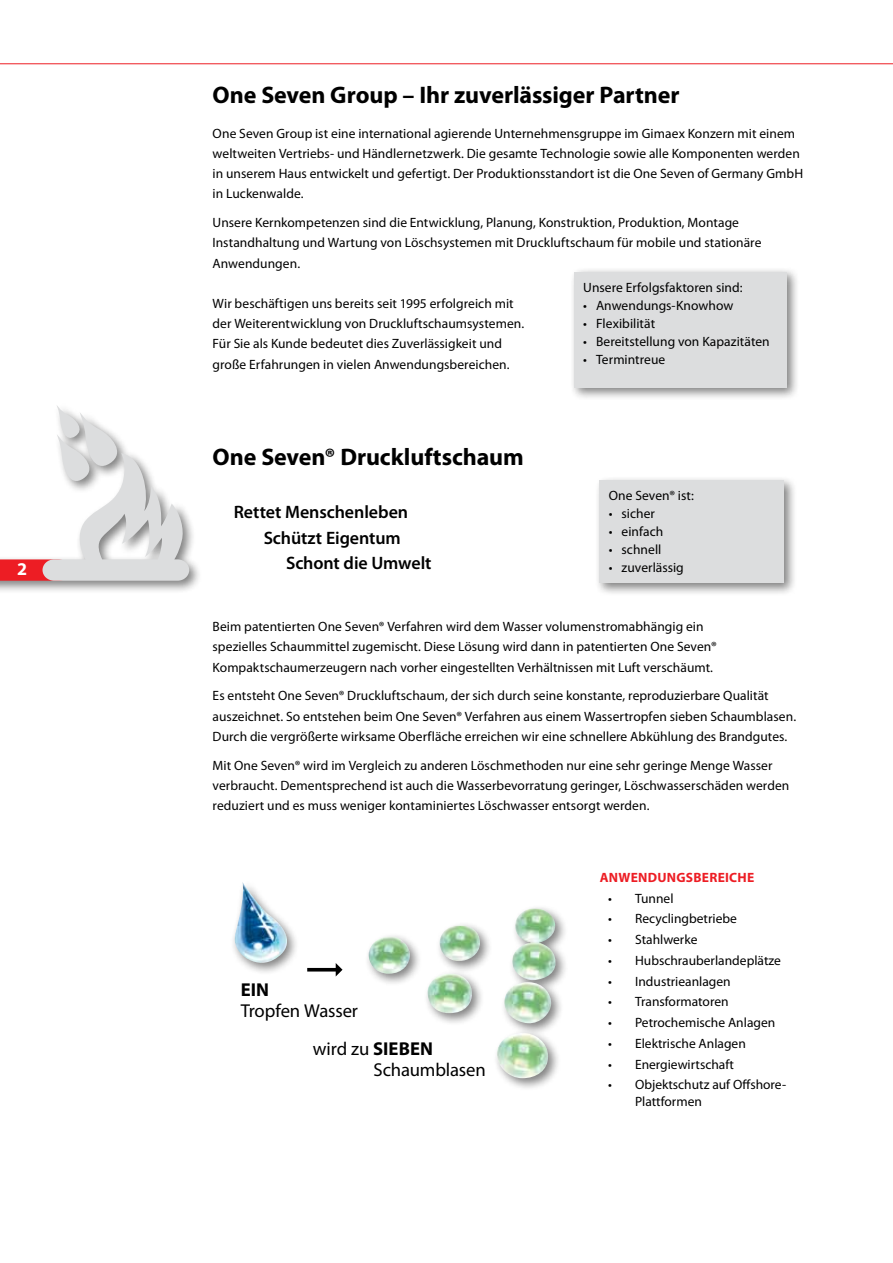
<style>
.page{position:relative;width:893px;height:1263px;background:#fff}
.page>*{position:absolute;margin:0;border:0;box-sizing:border-box;transform-origin:0 0}
.t1{font:700 24px "Myriad Pro";letter-spacing:-.005em;color:#000}
.t2{font:18.6px/37.2px "Myriad Pro";letter-spacing:-.01em;color:#000}
.t3{font:700 18.6px "Myriad Pro";color:#000}
.t4{font:600 18px "Myriad Pro";letter-spacing:-.005em;color:#000}
.t5{font:700 18px "Myriad Pro";color:#fff}
.t6{font:13.5px/20.2px "Myriad Pro";letter-spacing:.005em;color:#000}
.t7{font:700 13.5px "Myriad Pro";letter-spacing:.02em;color:#ed1d24}
.s1{font-weight:700}
</style>
<div class="page">
<hr style="left:0;top:63px;width:893px;height:1px;background:#ed1d24">
<div style="left:0;top:401px;width:202px;height:193px;background:#000;opacity:.5"></div>
<svg style="left:0;top:404px;width:189px;height:177px"></svg>
<img style="left:233px;top:882px;width:332px;height:196px">
<div style="left:569px;top:267px;width:231px;height:133px;background:#000;opacity:.5"></div>
<div style="left:574px;top:272px;width:213px;height:115px;background:#dcddde"></div>
<div style="left:595px;top:476px;width:202px;height:120px;background:#000;opacity:.5"></div>
<div style="left:600px;top:480px;width:184px;height:103px;background:#dcddde"></div>
<h3 class="t5" style="left:17px;top:557px;width:11px">2</h3>
<h1 class="t1" style="left:213px;top:79px;width:468px">One Seven Group – Ihr zuverlässiger Partner</h1>
<p class="t6" style="left:213px;top:123px;width:592px">One Seven Group ist eine international agierende Unternehmensgruppe im Gimaex Konzern mit einem weltweiten Vertriebs- und Händlernetzwerk. Die gesamte Technologie sowie alle Komponenten werden in unserem Haus entwickelt und gefertigt. Der Produktionsstandort ist die One Seven of Germany GmbH in Luckenwalde.</p>
<p class="t6" style="left:213px;top:212px;width:550px">Unsere Kernkompetenzen sind die Entwicklung, Planung, Konstruktion, Produktion, Montage<br>Instandhaltung und Wartung von Löschsystemen mit Druckluftschaum für mobile und stationäre<br>Anwendungen.</p>
<p class="t6" style="left:583px;top:277px;width:161px">Unsere Erfolgsfaktoren sind:</p>
<p class="t6" style="left:583px;top:295px;width:152px">• Anwendungs-Knowhow</p>
<p class="t6" style="left:583px;top:313px;width:73px">• Flexibilität</p>
<p class="t6" style="left:583px;top:331px;width:188px">• Bereitstellung von Kapazitäten</p>
<p class="t6" style="left:583px;top:349px;width:84px">• Termintreue</p>
<p class="t6" style="left:213px;top:293px;width:313px">Wir beschäftigen uns bereits seit 1995 erfolgreich mit der Weiterentwicklung von Druckluftschaumsystemen.<br>Für Sie als Kunde bedeutet dies Zuverlässigkeit und große Erfahrungen in vielen Anwendungsbereichen.</p>
<h1 class="t1" style="left:213px;top:441px;width:313px">One Seven® Druckluftschaum</h1>
<h3 class="t4" style="left:234px;top:501px;width:176px">Rettet Menschenleben</h3>
<h3 class="t4" style="left:264px;top:526px;width:139px">Schützt Eigentum</h3>
<h3 class="t4" style="left:286px;top:552px;width:147px">Schont die Umwelt</h3>
<p class="t6" style="left:609px;top:485px;width:87px">One Seven® ist:</p>
<p class="t6" style="left:609px;top:503px;width:48px">• sicher</p>
<p class="t6" style="left:609px;top:521px;width:56px">• einfach</p>
<p class="t6" style="left:609px;top:539px;width:54px">• schnell</p>
<p class="t6" style="left:609px;top:557px;width:77px">• zuverlässig</p>
<p class="t6" style="left:213px;top:616px;width:506px">Beim patentierten One Seven® Verfahren wird dem Wasser volumenstromabhängig ein spezielles Schaummittel zugemischt. Diese Lösung wird dann in patentierten One Seven®<br>Kompaktschaumerzeugern nach vorher eingestellten Verhältnissen mit Luft verschäumt.</p>
<p class="t6" style="left:213px;top:685px;width:585px">Es entsteht One Seven® Druckluftschaum, der sich durch seine konstante, reproduzierbare Qualität auszeichnet. So entstehen beim One Seven® Verfahren aus einem Wassertropfen sieben Schaumblasen.<br>Durch die vergrößerte wirksame Oberfläche erreichen wir eine schnellere Abkühlung des Brandgutes.</p>
<p class="t6" style="left:213px;top:755px;width:578px">Mit One Seven® wird im Vergleich zu anderen Löschmethoden nur eine sehr geringe Menge Wasser verbraucht. Dementsprechend ist auch die Wasserbevorratung geringer, Löschwasserschäden werden reduziert und es muss weniger kontaminiertes Löschwasser entsorgt werden.</p>
<h2 class="t3" style="left:241px;top:978px;width:30px">EIN</h2>
<h2 class="t2" style="left:313px;top:992px;width:122px;text-indent:-72px">Tropfen Wasser<br>wird zu <span class="s1">SIEBEN</span></h2>
<h2 class="t2" style="left:374px;top:1050px;width:114px">Schaumblasen</h2>
<p class="t7" style="left:600px;top:868px;width:41px">Anwend</p>
<p class="t7" style="left:657px;top:868px;width:19px">ungsbe</p>
<p class="t7" style="left:709px;top:868px;width:37px">reiche</p>
<p class="t6" style="left:608px;top:888px;width:67px">• Tunnel</p>
<p class="t6" style="left:608px;top:908px;width:130px">• Recyclingbetriebe</p>
<p class="t6" style="left:608px;top:929px;width:91px">• Stahlwerke</p>
<p class="t6" style="left:608px;top:950px;width:174px">• Hubschrauberlandeplätze</p>
<p class="t6" style="left:608px;top:971px;width:124px">• Industrieanlagen</p>
<p class="t6" style="left:608px;top:991px;width:122px">• Transformatoren</p>
<p class="t6" style="left:608px;top:1012px;width:169px">• Petrochemische Anlagen</p>
<p class="t6" style="left:608px;top:1033px;width:139px">• Elektrische Anlagen</p>
<p class="t6" style="left:608px;top:1054px;width:127px">• Energiewirtschaft</p>
<p class="t6" style="left:635px;top:1076px;width:153px;line-height:16.5px;text-indent:-27px">• Objektschutz auf Offshore-<br>Plattformen</p>
</div>
